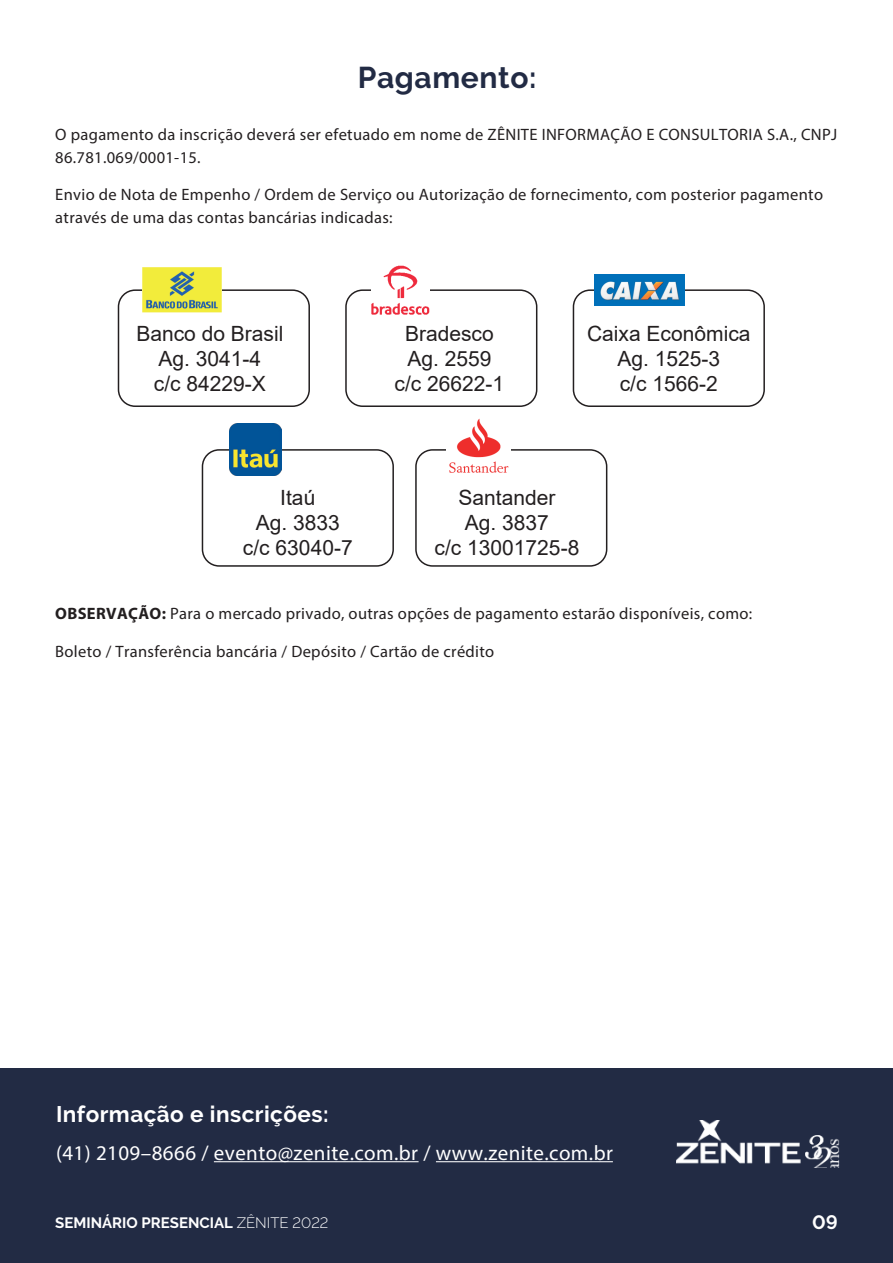
<style>
.page{position:relative;width:893px;height:1263px;background:#fff}
.page>*{position:absolute;margin:0;border:0;box-sizing:border-box;transform-origin:0 0}
.TITULO{font:700 30px "Rising Sun";letter-spacing:.02em;color:#222b44}
.CORPO{font:700 22.5px "Rising Sun";letter-spacing:.02em;color:#fff}
.t1{font:21px/25.2px "Arial";color:#231f20;text-align:center}
.CORPO-2{font:21px "Myriad Pro";letter-spacing:.02em;color:#fff}
.t2{font:700 19.5px "Rising Sun";color:#fff}
.CORPO-3{font:16.5px/22.5px "Myriad Pro";letter-spacing:.02em;color:#231f20}
.SUBTITULO_pg01{font:700 15px "Rising Sun";color:#fff}
.s1{font-weight:700}
.s2{font-weight:300}
</style>
<div class="page">
<div style="left:0;top:1069px;width:893px;height:194px;background:#222b44"></div>
<hr style="left:214px;top:1161px;width:205px;height:1px;background:#fff">
<hr style="left:436px;top:1161px;width:177px;height:1px;background:#fff">
<img style="left:676px;top:1121px;width:164px;height:46px">
<div style="left:118px;top:289px;width:192px;height:118px;border:2px solid #231f20;border-radius:17px"></div>
<div style="left:345px;top:289px;width:192px;height:118px;border:2px solid #231f20;border-radius:17px"></div>
<div style="left:573px;top:289px;width:192px;height:118px;border:2px solid #231f20;border-radius:17px"></div>
<div style="left:202px;top:449px;width:192px;height:118px;border:2px solid #231f20;border-radius:17px"></div>
<div style="left:415px;top:449px;width:192px;height:118px;border:2px solid #231f20;border-radius:17px"></div>
<img style="left:143px;top:268px;width:79px;height:44px">
<img style="left:371px;top:266px;width:58px;height:48px">
<img style="left:594px;top:274px;width:91px;height:32px">
<img style="left:230px;top:424px;width:52px;height:52px">
<img style="left:447px;top:418px;width:63px;height:55px">
<p class="TITULO" style="left:358px;top:60px;width:180px">Pagamento:</p>
<p class="CORPO-3" style="left:55px;top:123px;width:783px">O pagamento da inscrição deverá ser efetuado em nome de ZÊNITE INFORMAÇÃO E CONSULTORIA S.A., CNPJ<br>86.781.069/0001-15.</p>
<p class="CORPO-3" style="left:55px;top:183px;width:769px">Envio de Nota de Empenho / Ordem de Serviço ou Autorização de fornecimento, com posterior pagamento através de uma das contas bancárias indicadas:</p>
<p class="t1" style="left:136px;top:321px;width:149px">Banco do Brasil<br>Ag. 3041-4<br>c/c 84229-X</p>
<p class="t1" style="left:394px;top:321px;width:111px">Bradesco<br>Ag. 2559 c/c 26622-1</p>
<p class="t1" style="left:587px;top:321px;width:165px">Caixa Econômica<br>Ag. 1525-3<br>c/c 1566-2</p>
<p class="t1" style="left:243px;top:484px;width:111px">Itaú<br>Ag. 3833 c/c 63040-7</p>
<p class="t1" style="left:435px;top:484px;width:146px">Santander<br>Ag. 3837<br>c/c 13001725-8</p>
<p class="CORPO-3" style="left:55px;top:602px;width:698px"><span class="s1">OBSERVAÇÃO:</span> Para o mercado privado, outras opções de pagamento estarão disponíveis, como:</p>
<p class="CORPO-3" style="left:55px;top:640px;width:440px">Boleto / Transferência bancária / Depósito / Cartão de crédito</p>
<p class="CORPO" style="left:56px;top:1101px;width:274px">Informação e inscrições:</p>
<p class="CORPO-2" style="left:56px;top:1139px;width:558px">(41) 2109–8666 / evento@zenite.com.br / www.zenite.com.br</p>
<p class="SUBTITULO_pg01" style="left:55px;top:1214px;width:275px">SEMINÁRIO PRESENCIAL <span class="s2">ZÊNITE 2022</span></p>
<p class="t2" style="left:812px;top:1211px;width:27px">09</p>
</div>
